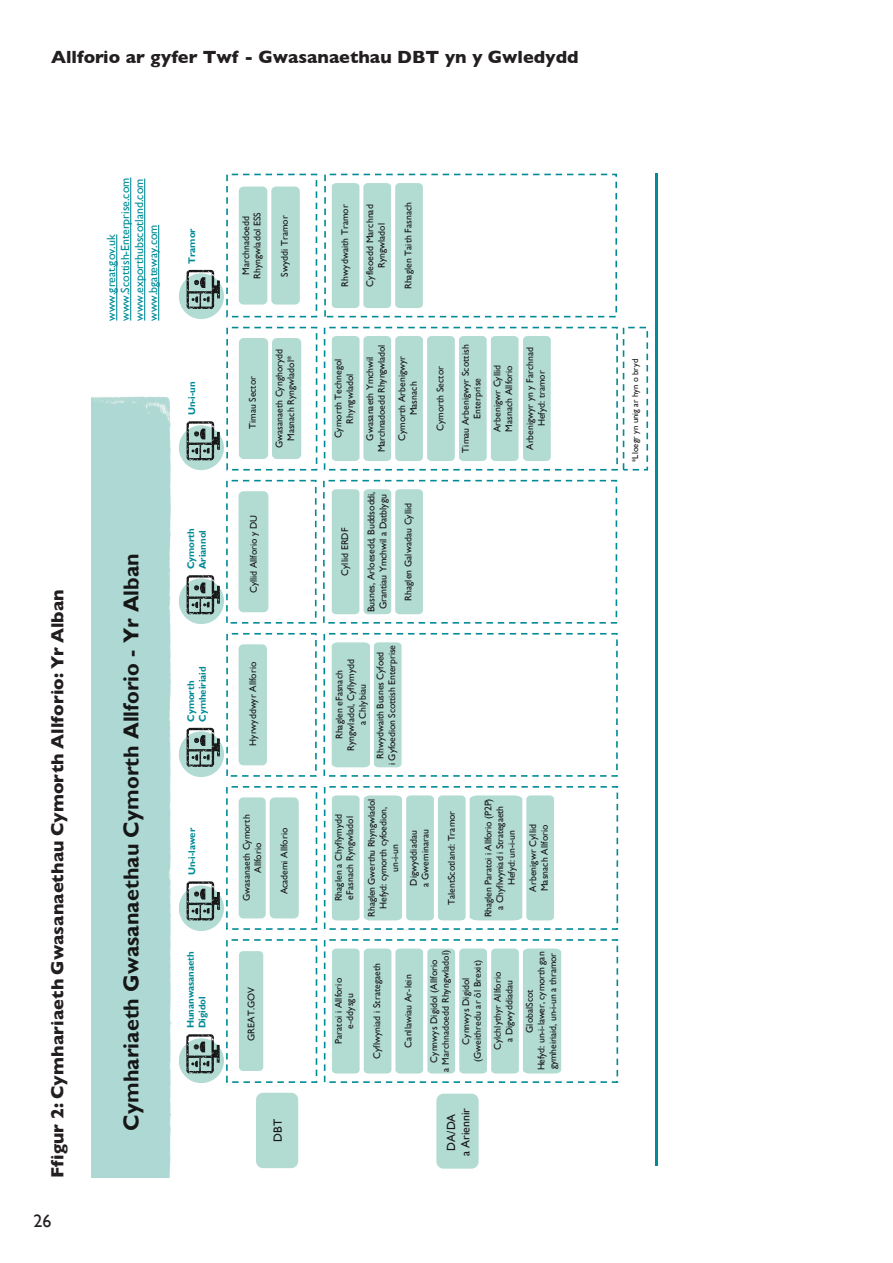
<style>
.page{position:relative;width:893px;height:1263px;background:#fff}
.page>*{position:absolute;margin:0;border:0;box-sizing:border-box;transform-origin:0 0}
.t1{font:700 21.45px "Gill Sans Alt One WGL";letter-spacing:.005em;color:#161616}
.Figure_Table_head{font:700 18px "Gill Sans";color:#231f20}
.t2{font:18px "Gill Sans 2";color:#231f20}
.t3{font:11.85px/14px "Gill Sans Alt One WGL2";color:#008b97}
.t4{font:11.85px/14.2px "Gill Sans Alt One WGL2";color:#161616;text-align:center}
.t5{font:9.9px/11.9px "Gill Sans Alt One WGL2";letter-spacing:-.01em;color:#161616}
.t6{font:9.75px/11.6px "Gill Sans Alt One WGL2";letter-spacing:.005em;color:#161616;text-align:center}
.t7{font:9.75px/11.6px "Gill Sans Alt One WGL2";letter-spacing:-.015em;color:#161616;text-align:center}
.t8{font:700 9.75px/11.6px "Gill Sans Alt One WGL";letter-spacing:-.005em;color:#008b97}
.t9{font:8.55px "Gill Sans Alt One WGL2";letter-spacing:.005em;color:#161616}
</style>
<div class="page">
<div style="left:91px;top:396px;width:80px;height:782px;background:#add8d3"></div>
<hr style="left:655px;top:174px;width:3px;height:992px;background:#008b97">
<div style="left:436px;top:1094px;width:43px;height:75px;background:#b2dbd2;border-radius:7px"></div>
<div style="left:256px;top:1093px;width:42px;height:75px;background:#b2dbd2;border-radius:7px"></div>
<svg style="left:116px;top:234px;width:1px;height:87px"></svg>
<svg style="left:130px;top:177px;width:1px;height:144px"></svg>
<svg style="left:144px;top:179px;width:1px;height:142px"></svg>
<svg style="left:158px;top:225px;width:1px;height:96px"></svg>
<img style="left:179px;top:1044px;width:45px;height:39px">
<svg style="left:186px;top:1034px;width:34px;height:40px"></svg>
<img style="left:179px;top:883px;width:45px;height:48px">
<svg style="left:187px;top:881px;width:33px;height:40px"></svg>
<img style="left:179px;top:729px;width:45px;height:48px">
<svg style="left:187px;top:728px;width:33px;height:40px"></svg>
<img style="left:179px;top:577px;width:45px;height:47px">
<svg style="left:187px;top:575px;width:33px;height:40px"></svg>
<img style="left:179px;top:423px;width:45px;height:47px">
<svg style="left:187px;top:421px;width:33px;height:40px"></svg>
<img style="left:179px;top:271px;width:45px;height:48px">
<svg style="left:187px;top:270px;width:33px;height:40px"></svg>
<svg style="left:226px;top:480px;width:91px;height:144px"></svg>
<div style="left:323px;top:480px;width:294px;height:144px;border:2px dashed #008b97"></div>
<div style="left:239px;top:491px;width:29px;height:121px;background:#b2dbd2;border-radius:5px"></div>
<svg style="left:332px;top:489px;width:91px;height:125px;background:#b9ded6"></svg>
<div style="left:324px;top:786px;width:294px;height:144px;border:2px dashed #008b97"></div>
<svg style="left:226px;top:786px;width:91px;height:144px"></svg>
<div style="left:239px;top:797px;width:27px;height:121px;background:#b2dbd2;border-radius:5px"></div>
<div style="left:270px;top:797px;width:29px;height:121px;background:#b2dbd2;border-radius:5px"></div>
<svg style="left:332px;top:795px;width:222px;height:125px;background:#badfd7"></svg>
<svg style="left:226px;top:633px;width:91px;height:144px"></svg>
<div style="left:323px;top:633px;width:295px;height:144px;border:2px dashed #008b97"></div>
<div style="left:239px;top:644px;width:28px;height:121px;background:#b2dbd2;border-radius:5px"></div>
<div style="left:332px;top:642px;width:70px;height:125px;background:#b2dbd2"></div>
<div style="left:623px;top:327px;width:25px;height:143px;border:2px dashed #008b97"></div>
<svg style="left:226px;top:327px;width:91px;height:143px"></svg>
<div style="left:324px;top:327px;width:294px;height:143px;border:2px dashed #008b97"></div>
<div style="left:239px;top:338px;width:29px;height:121px;background:#b2dbd2;border-radius:5px"></div>
<div style="left:272px;top:338px;width:29px;height:121px;background:#b2dbd2;border-radius:5px"></div>
<svg style="left:332px;top:336px;width:219px;height:125px;background:#badfd7"></svg>
<svg style="left:226px;top:174px;width:91px;height:143px"></svg>
<div style="left:324px;top:174px;width:293px;height:143px;border:2px dashed #008b97"></div>
<div style="left:271px;top:187px;width:29px;height:118px;background:#b2dbd2;border-radius:5px"></div>
<div style="left:239px;top:187px;width:28px;height:118px;background:#b2dbd2;border-radius:5px"></div>
<svg style="left:332px;top:183px;width:91px;height:125px;background:#b9ded6"></svg>
<svg style="left:332px;top:948px;width:229px;height:125px;background:#badfd7"></svg>
<div style="left:324px;top:939px;width:294px;height:144px;border:2px dashed #008b97"></div>
<svg style="left:226px;top:939px;width:91px;height:144px"></svg>
<h2 class="Figure_Table_head" style="left:51px;top:43px;width:529px">Allforio ar gyfer Twf - Gwasanaethau DBT yn y Gwledydd</h2>
<p class="Figure_Table_head" style="left:43px;top:1178px;width:590px;rotate:-90deg">Ffigur 2: Cymhariaeth Gwasanaethau Cymorth Allforio: Yr Alban</p>
<h2 class="t2" style="left:34px;top:1210px;width:19px">26</h2>
<p class="t3" style="left:104px;top:321px;width:144px;rotate:-90deg">www.great.gov.uk www.Scottish-Enterprise.com www.exporthubscotland.com www.bgateway.com</p>
<p class="t8" style="left:186px;top:264px;width:37px;rotate:-90deg">Tramor</p>
<p class="t8" style="left:186px;top:415px;width:35px;rotate:-90deg">Un-i-un</p>
<p class="t1" style="left:117px;top:1131px;width:579px;rotate:-90deg">Cymhariaeth Gwasanaethau Cymorth Allforio - Yr Alban</p>
<p class="t8" style="left:185px;top:569px;width:43px;rotate:-90deg">Cymorth<br>Ariannol</p>
<p class="t8" style="left:185px;top:722px;width:57px;rotate:-90deg">Cymorth<br>Cymheiriaid</p>
<p class="t8" style="left:186px;top:875px;width:49px;rotate:-90deg">Un-i-lawer</p>
<p class="t8" style="left:185px;top:1028px;width:79px;rotate:-90deg">Hunanwasanaeth<br>Digidol</p>
<p class="t6" style="left:339px;top:287px;width:84px;rotate:-90deg">Rhwydwaith Tramor</p>
<p class="t6" style="left:402px;top:289px;width:89px;rotate:-90deg">Rhaglen Taith Fasnach</p>
<p class="t6" style="left:240px;top:278px;width:67px;rotate:-90deg">Marchnadoedd<br>Rhyngwladol ESS</p>
<p class="t6" style="left:279px;top:277px;width:63px;rotate:-90deg">Swyddi Tramor</p>
<p class="t6" style="left:364px;top:287px;width:84px;rotate:-90deg">Cyfleoedd Marchnad<br>Ryngwladol</p>
<p class="t6" style="left:247px;top:429px;width:54px;rotate:-90deg">Timau Sector</p>
<p class="t6" style="left:248px;top:593px;width:79px;rotate:-90deg">Cyllid Allforio y DU</p>
<p class="t6" style="left:247px;top:746px;width:85px;rotate:-90deg">Hyrwyddwyr Allforio</p>
<p class="t6" style="left:273px;top:448px;width:100px;rotate:-90deg">Gwasanaeth Cynghorydd<br>Masnach Ryngwladol*</p>
<p class="t6" style="left:332px;top:438px;width:81px;rotate:-90deg">Cymorth Technegol<br>Rhyngwladol</p>
<p class="t7" style="left:364px;top:452px;width:109px;rotate:-90deg">Gwasanaeth Ymchwil<br>Marchnadoedd Rhyngwladol</p>
<p class="t6" style="left:396px;top:441px;width:87px;rotate:-90deg">Cymorth Arbenigwyr<br>Masnach</p>
<p class="t6" style="left:434px;top:431px;width:66px;rotate:-90deg">Cymorth Sector</p>
<p class="t6" style="left:339px;top:576px;width:50px;rotate:-90deg">Cyllid ERDF</p>
<p class="t5" style="left:365px;top:612px;width:122px;rotate:-90deg">Busnes, Arloesedd, Buddsoddi,<br>Grantiau Ymchwil a Datblygu</p>
<p class="t6" style="left:402px;top:601px;width:99px;rotate:-90deg">Rhaglen Galwadau Cyllid</p>
<p class="t6" style="left:333px;top:751px;width:93px;rotate:-90deg">Rhaglen eFasnach<br>Ryngwladol, Cyflymydd a Chlybiau</p>
<p class="t6" style="left:374px;top:765px;width:122px;rotate:-90deg">Rhwydwaith Busnes Cyfoed<br>i Gyfoedion Scottish Enterprise</p>
<p class="t6" style="left:460px;top:452px;width:109px;rotate:-90deg">Timau Arbenigwyr Scottish<br>Enterprise</p>
<p class="t6" style="left:491px;top:432px;width:69px;text-align:left;rotate:-90deg">Arbenigwr Cyllid<br>Masnach Allforio</p>
<p class="t6" style="left:524px;top:450px;width:104px;rotate:-90deg">Arbenigwyr yn y Farchnad<br>Hefyd: tramor</p>
<p class="t6" style="left:240px;top:901px;width:88px;rotate:-90deg">Gwasanaeth Cymorth<br>Allforio</p>
<p class="t6" style="left:278px;top:894px;width:68px;rotate:-90deg">Academi Allforio</p>
<p class="t6" style="left:482px;top:917px;width:120px;rotate:-90deg">Rhaglen Paratoi i Allforio (P2P) a Chyflwyniad i Strategaeth<br>Hefyd: un-i-un</p>
<p class="t7" style="left:366px;top:917px;width:119px;rotate:-90deg">Rhaglen Gwerthu Rhyngwladol<br>Hefyd: cymorth cyfoedion, un-i-un</p>
<p class="t6" style="left:446px;top:905px;width:96px;rotate:-90deg">TalentScotland: Tramor</p>
<p class="t6" style="left:332px;top:901px;width:89px;text-align:left;rotate:-90deg">Rhaglen a Chyflymydd eFasnach Ryngwladol</p>
<p class="t6" style="left:527px;top:892px;width:69px;text-align:left;rotate:-90deg">Arbenigwr Cyllid<br>Masnach Allforio</p>
<p class="t6" style="left:408px;top:887px;width:59px;text-align:left;rotate:-90deg">Digwyddiadau a Gweminarau</p>
<p class="t6" style="left:245px;top:1041px;width:55px;rotate:-90deg">GREAT.GOV</p>
<p class="t6" style="left:333px;top:1044px;width:67px;rotate:-90deg">Paratoi i Allforio e-ddysgu</p>
<p class="t6" style="left:371px;top:1059px;width:97px;rotate:-90deg">Cyflwyniad i Strategaeth</p>
<p class="t6" style="left:402px;top:1047px;width:74px;rotate:-90deg">Canllawiau Ar-lein</p>
<p class="t4" style="left:271px;top:1142px;width:24px;rotate:-90deg">DBT</p>
<p class="t6" style="left:428px;top:1072px;width:123px;rotate:-90deg">Cynnwys Digidol (Allforio<br>a Marchnadoedd Rhyngwladol)</p>
<p class="t6" style="left:460px;top:1062px;width:104px;rotate:-90deg">Cynnwys Digidol (Gweithredu ar ôl Brexit)</p>
<p class="t6" style="left:492px;top:1050px;width:80px;rotate:-90deg">Cylchlythyr Allforio a Digwyddiadau</p>
<p class="t6" style="left:524px;top:1070px;width:120px;rotate:-90deg">GlobalScot<br>Hefyd: un-i-lawer, cymorth gan gymheiriaid, un-i-un a thramor</p>
<p class="t4" style="left:444px;top:1156px;width:50px;rotate:-90deg">DA/DA<br>a Ariennir</p>
<p class="t9" style="left:629px;top:462px;width:105px;rotate:-90deg">*Lloegr yn unig ar hyn o bryd</p>
</div>
